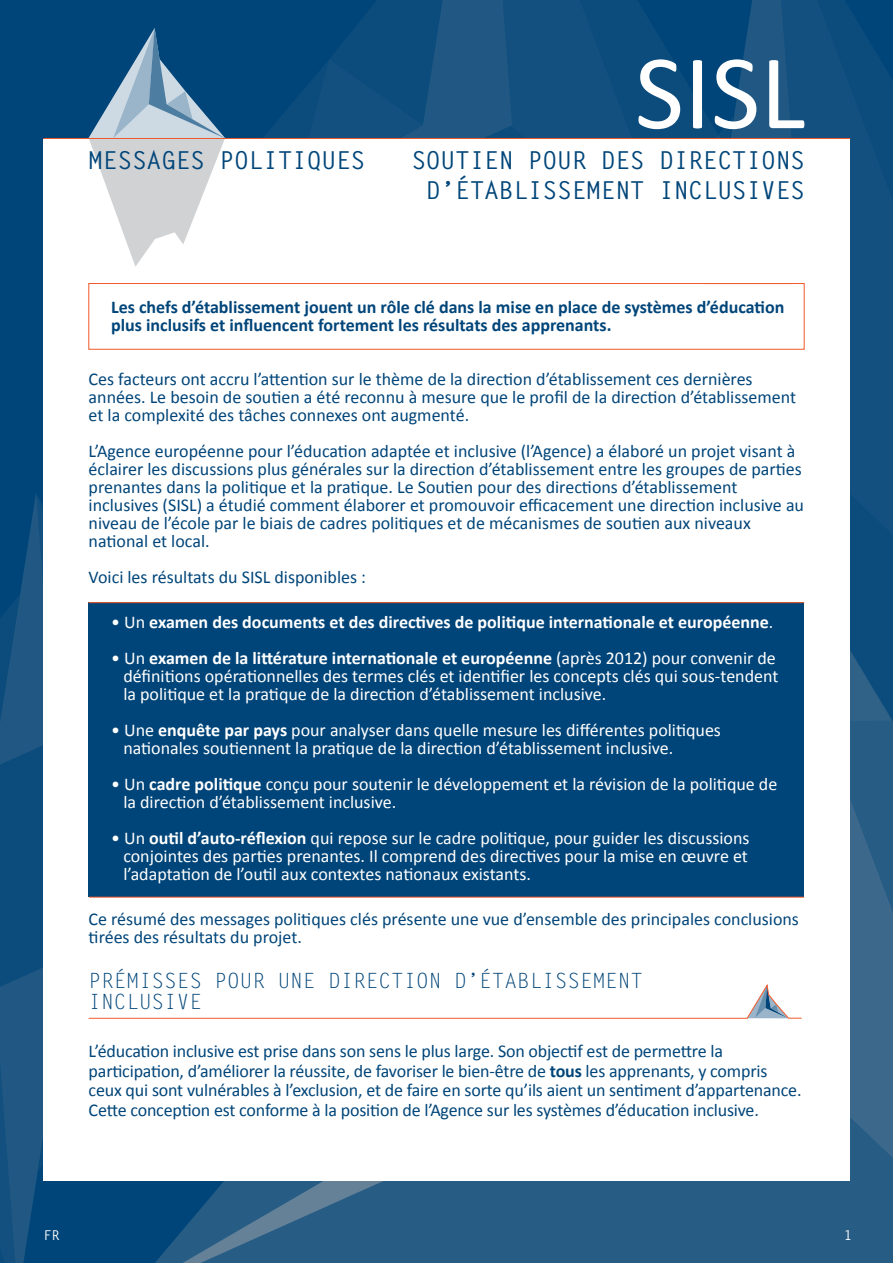
<style>
.page{position:relative;width:893px;height:1263px;background:#fff}
.page>*{position:absolute;margin:0;border:0;box-sizing:border-box;transform-origin:0 0}
.t1{font:107.25px "Calibri";color:#fff}
.t2{font:700 24.75px/30.2px "Letter Gothic Std";letter-spacing:-.01em;color:#004579;text-align:center}
.t3{font:21px/21px "Letter Gothic Std";color:#004579}
.t4{font:18px/18px "Calibri";color:#004579}
.t5{font:18px/18px "Calibri";color:#fff}
.t6{font:700 18px "Calibri";color:#004579}
.t7{font:700 18px "Calibri";color:#fff}
.t8{font:700 13.5px "Letter Gothic Std";color:#fff}
.s1{font-weight:400}
.s2{font-weight:700}
</style>
<div class="page">
<div style="left:0;top:0;width:125px;height:493px;background:#004579"></div>
<svg style="left:850px;top:723px;width:43px;height:295px;background:#316288"></svg>
<svg style="left:747px;top:1018px;width:146px;height:245px;background:#2d6087"></svg>
<div style="left:305px;top:1181px;width:442px;height:82px;background:#275c85"></div>
<svg style="left:816px;top:0;width:77px;height:460px;background:#0f4e7d"></svg>
<svg style="left:850px;top:460px;width:43px;height:263px;background:#124f7e"></svg>
<svg style="left:0;top:493px;width:304px;height:770px;background:#195481"></svg>
<svg style="left:692px;top:0;width:124px;height:138px;background:#104e7e"></svg>
<svg style="left:512px;top:0;width:180px;height:138px;background:#0e4d7d"></svg>
<div style="left:512px;top:125px;width:179px;height:13px;background:#13507f"></div>
<svg style="left:125px;top:0;width:387px;height:138px;background:#0b4b7c"></svg>
<svg style="left:292px;top:0;width:166px;height:138px;background:#0e4d7d"></svg>
<div style="left:44px;top:139px;width:806px;height:1041px;background:#fff"></div>
<div style="left:88px;top:283px;width:716px;height:67px;background:#fff;border:1px solid #f15929"></div>
<div style="left:89px;top:603px;width:715px;height:294px;background:#004579"></div>
<hr style="left:89px;top:897px;width:715px;height:1px;background:#f15929">
<hr style="left:88px;top:602px;width:716px;height:1px;background:#f15929">
<hr style="left:89px;top:1018px;width:658px;height:1px;background:#f15929">
<hr style="left:705px;top:283px;width:86px;height:1px;background:#f15929">
<svg style="left:88px;top:28px;width:138px;height:239px"></svg>
<hr style="left:44px;top:138px;width:806px;height:1px;background:#f15929">
<svg style="left:746px;top:984px;width:56px;height:35px"></svg>
<h2 class="t2" style="left:88px;top:146px;width:279px">MESSAGES POLITIQUES</h2>
<h1 class="t1" style="left:635px;top:26px;width:172px">SISL</h1>
<h1 class="t2" style="left:411px;top:146px;width:395px">SOUTIEN POUR DES DIRECTIONS<br>D’ÉTABLISSEMENT INCLUSIVES</h1>
<p class="t6" style="left:111px;top:296px;width:675px">Les chefs d’établissement jouent un rôle clé dans la mise en place de systèmes d’éducation</p>
<p class="t6" style="left:111px;top:314px;width:502px">plus inclusifs et influencent fortement les résultats des apprenants.</p>
<p class="t4" style="left:89px;top:369px;width:709px">Ces facteurs ont accru l’attention sur le thème de la direction d’établissement ces dernières années. Le besoin de soutien a été reconnu à mesure que le profil de la direction d’établissement et la complexité des tâches connexes ont augmenté.</p>
<p class="t4" style="left:89px;top:441px;width:717px">L’Agence européenne pour l’éducation adaptée et inclusive (l’Agence) a élaboré un projet visant à éclairer les discussions plus générales sur la direction d’établissement entre les groupes de parties prenantes dans la politique et la pratique. Le Soutien pour des directions d’établissement inclusives (SISL) a étudié comment élaborer et promouvoir efficacement une direction inclusive au niveau de l’école par le biais de cadres politiques et de mécanismes de soutien aux niveaux national et local.</p>
<p class="t4" style="left:89px;top:567px;width:279px">Voici les résultats du SISL disponibles :</p>
<p class="t7" style="left:111px;top:611px;width:664px"><span class="s1">• Un</span> examen des documents et des directives de politique internationale et européenne<span class="s1">.</span></p>
<p class="t5" style="left:123px;top:648px;width:657px;text-indent:-12px">• Un <span class="s2">examen de la littérature internationale et européenne</span> (après 2012) pour convenir de définitions opérationnelles des termes clés et identifier les concepts clés qui sous-tendent la politique et la pratique de la direction d’établissement inclusive.</p>
<p class="t5" style="left:123px;top:720px;width:599px;text-indent:-12px">• Une <span class="s2">enquête par pays</span> pour analyser dans quelle mesure les différentes politiques nationales soutiennent la pratique de la direction d’établissement inclusive.</p>
<p class="t5" style="left:123px;top:774px;width:655px;text-indent:-12px">• Un <span class="s2">cadre politique</span> conçu pour soutenir le développement et la révision de la politique de la direction d’établissement inclusive.</p>
<p class="t5" style="left:123px;top:828px;width:628px;text-align:justify;text-indent:-12px">• Un <span class="s2">outil d’auto-réflexion</span> qui repose sur le cadre politique, pour guider les discussions conjointes des parties prenantes. Il comprend des directives pour la mise en œuvre et l’adaptation de l’outil aux contextes nationaux existants.</p>
<p class="t4" style="left:89px;top:909px;width:712px">Ce résumé des messages politiques clés présente une vue d’ensemble des principales conclusions tirées des résultats du projet.</p>
<h2 class="t3" style="left:89px;top:971px;width:556px">PRÉMISSES POUR UNE DIRECTION D’ÉTABLISSEMENT<br>INCLUSIVE</h2>
<p class="t4" style="left:89px;top:1040px;width:714px;line-height:19.5px">L’éducation inclusive est prise dans son sens le plus large. Son objectif est de permettre la participation, d’améliorer la réussite, de favoriser le bien-être de <span class="s2">tous</span> les apprenants, y compris ceux qui sont vulnérables à l’exclusion, et de faire en sorte qu’ils aient un sentiment d’appartenance.<br>Cette conception est conforme à la position de l’Agence sur les systèmes d’éducation inclusive.</p>
<p class="t8" style="left:44px;top:1226px;width:18px">FR</p>
<p class="t8" style="left:844px;top:1227px;width:10px">1</p>
</div>
